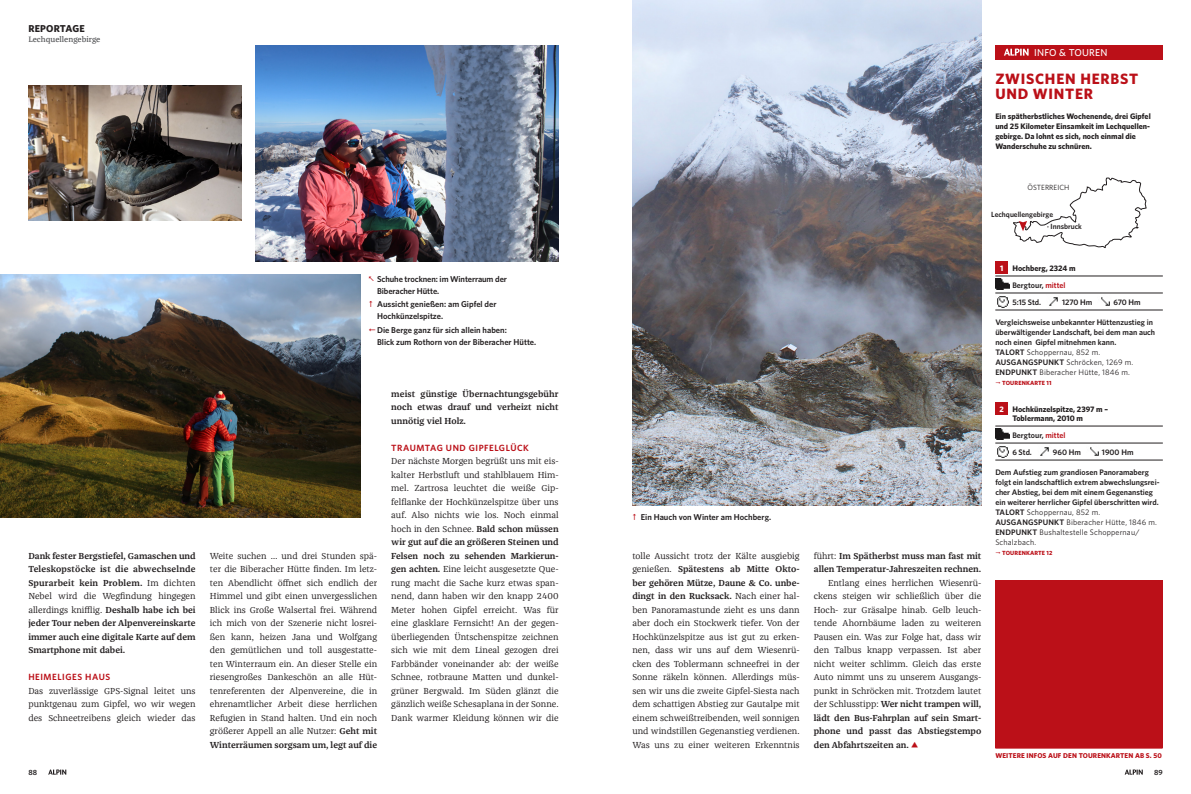
<style>
.page{position:relative;width:1191px;height:794px;background:#fff}
.page>*{position:absolute;margin:0;border:0;box-sizing:border-box;transform-origin:0 0}
.Infoteil_Headline{font:700 15px/15px "Whitney";letter-spacing:.05em;color:#bb1018}
.t1{font:500 10px "Whitney";letter-spacing:.02em;color:#fff}
.t2{font:700 10px "Whitney";letter-spacing:.02em;color:#231f20}
.Fließtext_ohne_Einzug{font:9px/13.5px "Franziska Offc Pro";color:#231f20;text-align:justify}
.Fließtext_mit_Einzug{font:9px/13.5px "Franziska Offc Pro";color:#231f20;text-align:justify}
.Fließtext_mit_Einzug-2{font:600 9px/13.5px "Franziska Offc Pro";color:#231f20;text-align:justify}
.Fließtext_ohne_Einzug-2{font:600 9px/13.5px "Franziska Offc Pro";color:#231f20;text-align:justify}
.Zwischenheadline{font:600 9px "Whitney";letter-spacing:.06em;color:#bb1018}
.BU{font:600 8.5px/12px "Whitney";color:#231f20}
.Fließtext_Tourenkarten{font:600 8px/10px "Whitney";color:#231f20}
.Fließtext_Tourenkarten-2{font:8px/10px "Whitney";letter-spacing:.02em;color:#231f20}
.Infoteil_Vorspann{font:700 8px/10px "Whitney";color:#231f20;text-align:justify}
.Art_der_Tour{font:600 8px "Whitney";color:#231f20}
.Bergname_Tour{font:700 8px/9px "Whitney";color:#231f20}
.t3{font:500 8px "Franziska Offc Pro";color:#57585a}
.t4{font:700 8px "Whitney";color:#fff}
.Karte_Ort{font:600 7.5px "Whitney";color:#231f20}
.Karte_Region_Land{font:7.5px "Whitney";color:#231f20}
.Tourenkarte_XX{font:700 7px "Whitney";letter-spacing:.015em;color:#bb1018}
.Tourenkarte_XX-2{font:700 6px "Whitney";letter-spacing:.02em;color:#bb1018}
.s1{color:#bb1018}
.s2{font-weight:600}
.s3{font-weight:400}
</style>
<div class="page">
<div style="left:995px;top:580px;width:167px;height:167px;background:#bb1018"></div>
<div style="left:995px;top:45px;width:167px;height:14px;background:#bb1018"></div>
<svg style="left:1004px;top:49px;width:24px;height:7px"></svg>
<img style="left:255px;top:45px;width:303px;height:217px">
<svg style="left:1013px;top:178px;width:133px;height:70px"></svg>
<hr style="left:995px;top:276px;width:167px;height:1px;background:#231f20">
<hr style="left:995px;top:293px;width:167px;height:1px;background:#231f20">
<hr style="left:995px;top:310px;width:167px;height:1px;background:#231f20">
<hr style="left:995px;top:426px;width:167px;height:1px;background:#231f20">
<hr style="left:995px;top:443px;width:167px;height:1px;background:#231f20">
<hr style="left:995px;top:460px;width:167px;height:1px;background:#231f20">
<div style="left:995px;top:261px;width:13px;height:13px;background:#bb1018"></div>
<img style="left:995px;top:278px;width:14px;height:11px">
<img style="left:997px;top:296px;width:12px;height:12px">
<img style="left:1049px;top:297px;width:9px;height:9px">
<img style="left:1101px;top:297px;width:9px;height:9px">
<div style="left:995px;top:402px;width:13px;height:13px;background:#bb1018"></div>
<img style="left:995px;top:428px;width:14px;height:11px">
<img style="left:997px;top:446px;width:12px;height:12px">
<img style="left:1040px;top:447px;width:9px;height:9px">
<img style="left:1090px;top:447px;width:9px;height:9px">
<img style="left:28px;top:86px;width:213px;height:135px">
<img style="left:0;top:274px;width:360px;height:243px">
<img style="left:632px;top:0;width:349px;height:505px">
<hr style="left:995px;top:747px;width:167px;height:1px;background:#bb1018">
<svg style="left:48px;top:769px;width:18px;height:5px"></svg>
<svg style="left:1125px;top:769px;width:17px;height:5px"></svg>
<p class="t2" style="left:28px;top:22px;width:58px">REPORTAGE</p>
<p class="t3" style="left:28px;top:34px;width:74px">Lechquellengebirge</p>
<p class="t1" style="left:1034px;top:46px;width:75px">INFO &amp; TOUREN</p>
<p class="Infoteil_Headline" style="left:995px;top:71px;width:144px">ZWISCHEN HERBST<br>UND WINTER</p>
<p class="Infoteil_Vorspann" style="left:995px;top:111px;width:157px">Ein spätherbstliches Wochenende, drei Gipfel und 25 Kilometer Einsamkeit im Lechquellen&shy;gebirge. Da lohnt es sich, noch einmal die</p>
<p class="Infoteil_Vorspann" style="left:995px;top:141px;width:98px">Wanderschuhe zu schnüren.</p>
<p class="Karte_Region_Land" style="left:1027px;top:183px;width:43px">ÖSTERREICH</p>
<p class="Karte_Ort" style="left:991px;top:209px;width:63px">Lechquellengebirge</p>
<p class="Karte_Ort" style="left:1047px;top:222px;width:36px">· Innsbruck</p>
<p class="t4" style="left:1000px;top:263px;width:5px">1</p>
<p class="Bergname_Tour" style="left:1012px;top:264px;width:65px">Hochberg, 2324 m</p>
<p class="Art_der_Tour" style="left:1012px;top:280px;width:55px">Bergtour, <span class="s1">mittel</span></p>
<p class="Art_der_Tour" style="left:1012px;top:297px;width:30px">5:15 Std.</p>
<p class="Art_der_Tour" style="left:1062px;top:297px;width:32px">1270 Hm</p>
<p class="Art_der_Tour" style="left:1113px;top:297px;width:29px">670 Hm</p>
<p class="Fließtext_Tourenkarten" style="left:995px;top:317px;width:161px">Vergleichsweise unbekannter Hüttenzustieg in überwältigender Landschaft, bei dem man auch noch einen Gipfel mitnehmen kann.</p>
<p class="Fließtext_Tourenkarten-2" style="left:995px;top:347px;width:106px"><span class="s2">TALORT</span> Schoppernau, 852 m.</p>
<p class="Fließtext_Tourenkarten-2" style="left:995px;top:357px;width:139px"><span class="s2">AUSGANGSPUNKT</span> Schröcken, 1269 m.</p>
<p class="Fließtext_Tourenkarten-2" style="left:995px;top:367px;width:136px"><span class="s2">ENDPUNKT</span> Biberacher Hütte, 1846 m.</p>
<p class="Tourenkarte_XX-2" style="left:1002px;top:379px;width:51px">TOURENKARTE 11</p>
<p class="t4" style="left:999px;top:404px;width:6px">2</p>
<p class="Bergname_Tour" style="left:1012px;top:405px;width:97px">Hochkünzelspitze, 2397 m –<br>Toblermann, 2010 m</p>
<p class="Art_der_Tour" style="left:1012px;top:430px;width:55px">Bergtour, <span class="s1">mittel</span></p>
<p class="Art_der_Tour" style="left:1012px;top:447px;width:21px">6 Std.</p>
<p class="Art_der_Tour" style="left:1053px;top:447px;width:29px">960 Hm</p>
<p class="Art_der_Tour" style="left:1102px;top:447px;width:33px">1900 Hm</p>
<p class="Fließtext_Tourenkarten" style="left:995px;top:467px;width:166px">Dem Aufstieg zum grandiosen Panoramaberg folgt ein landschaftlich extrem abwechslungsrei&shy;cher Abstieg, bei dem mit einem Gegenanstieg ein weiterer herrlicher Gipfel überschritten wird.</p>
<p class="Fließtext_Tourenkarten-2" style="left:995px;top:507px;width:106px"><span class="s2">TALORT</span> Schoppernau, 852 m.</p>
<p class="Fließtext_Tourenkarten-2" style="left:995px;top:517px;width:163px"><span class="s2">AUSGANGSPUNKT</span> Biberacher Hütte, 1846 m.</p>
<p class="Fließtext_Tourenkarten-2" style="left:995px;top:527px;width:146px"><span class="s2">ENDPUNKT</span> Bushaltestelle Schoppernau/<br>Schalzbach.</p>
<p class="BU" style="left:377px;top:273px;width:131px">Schuhe trocknen: im Winterraum der<br>Biberacher Hütte.</p>
<p class="BU" style="left:377px;top:298px;width:121px">Aussicht genießen: am Gipfel der<br>Hochkünzelspitze.</p>
<p class="BU" style="left:377px;top:324px;width:161px">Die Berge ganz für sich allein haben:<br>Blick zum Rothorn von der Biberacher Hütte.</p>
<p class="Fließtext_ohne_Einzug-2" style="left:391px;top:386px;width:169px">meist günstige Übernachtungsgebühr noch etwas drauf und verheizt nicht unnötig viel Holz.</p>
<p class="Zwischenheadline" style="left:391px;top:441px;width:139px">TRAUMTAG UND GIPFELGLÜCK</p>
<p class="Fließtext_ohne_Einzug" style="left:391px;top:454px;width:169px">Der nächste Morgen begrüßt uns mit eis&shy;kalter Herbstluft und stahlblauem Him&shy;mel. Zartrosa leuchtet die weiße Gip&shy;felflanke der Hochkünzelspitze über uns auf. Also nichts wie los. Noch einmal hoch in den Schnee. <span class="s2">Bald schon müssen wir gut auf die an größeren Steinen und Felsen noch zu sehenden Markierun&shy;gen achten.</span> Eine leicht ausgesetzte Que&shy;rung macht die Sache kurz etwas span&shy;nend, dann haben wir den knapp 2400<br>Meter hohen Gipfel erreicht. Was für eine glasklare Fernsicht! An der gegen&shy;überliegenden Üntschenspitze zeichnen sich wie mit dem Lineal gezogen drei Farbbänder voneinander ab: der weiße Schnee, rotbraune Matten und dunkel&shy;grüner Bergwald. Im Süden glänzt die gänzlich weiße Schesaplana in der Sonne.<br>Dank warmer Kleidung können wir die</p>
<p class="BU" style="left:641px;top:511px;width:132px">Ein Hauch von Winter am Hochberg.</p>
<p class="Fließtext_mit_Einzug-2" style="left:28px;top:548px;width:169px">Dank fester Bergstiefel, Gamaschen und</p>
<p class="Tourenkarte_XX-2" style="left:1002px;top:549px;width:52px">TOURENKARTE 12</p>
<p class="Fließtext_mit_Einzug-2" style="left:28px;top:562px;width:169px">Teleskopstöcke ist die abwechselnde Spurarbeit kein Problem. <span class="s3">Im dichten Nebel wird die Wegfindung hingegen allerdings knifflig.</span> Deshalb habe ich bei jeder Tour neben der Alpenvereinskarte immer auch eine digitale Karte auf dem Smartphone mit dabei.</p>
<p class="Zwischenheadline" style="left:28px;top:671px;width:83px">HEIMELIGES HAUS</p>
<p class="Fließtext_ohne_Einzug" style="left:28px;top:683px;width:169px">Das zuverlässige GPS-Signal leitet uns punktgenau zum Gipfel, wo wir wegen des Schneetreibens gleich wieder das</p>
<p class="Fließtext_ohne_Einzug" style="left:210px;top:548px;width:169px">Weite suchen … und drei Stunden spä&shy;ter die Biberacher Hütte finden. Im letz&shy;ten Abendlicht öffnet sich endlich der Himmel und gibt einen unvergesslichen Blick ins Große Walsertal frei. Während ich mich von der Szenerie nicht losrei&shy;ßen kann, heizen Jana und Wolfgang den gemütlichen und toll ausgestatte&shy;ten Winterraum ein. An dieser Stelle ein riesengroßes Dankeschön an alle Hüt&shy;tenreferenten der Alpenvereine, die in ehrenamtlicher Arbeit diese herrlichen Refugien in Stand halten. Und ein noch größerer Appell an alle Nutzer: <span class="s2">Geht mit Winterräumen sorgsam um, legt auf die</span></p>
<p class="Fließtext_ohne_Einzug" style="left:632px;top:548px;width:169px">tolle Aussicht trotz der Kälte ausgiebig genießen. <span class="s2">Spätestens ab Mitte Okto&shy;ber gehören Mütze, Daune &amp; Co. unbe&shy;dingt in den Rucksack.</span> Nach einer hal&shy;ben Panoramastunde zieht es uns dann aber doch ein Stockwerk tiefer. Von der Hochkünzelspitze aus ist gut zu erken&shy;nen, dass wir uns auf dem Wiesenrü&shy;cken des Toblermann schneefrei in der Sonne räkeln können. Allerdings müs&shy;sen wir uns die zweite Gipfel-Siesta nach dem schattigen Abstieg zur Gautalpe mit einem schweißtreibenden, weil sonnigen und windstillen Gegenanstieg verdienen.<br>Was uns zu einer weiteren Erkenntnis</p>
<p class="Fließtext_ohne_Einzug-2" style="left:814px;top:548px;width:169px"><span class="s3">führt:</span> Im Spätherbst muss man fast mit allen Temperatur-Jahreszeiten rechnen.</p>
<p class="Fließtext_mit_Einzug" style="left:814px;top:575px;width:169px;text-indent:14px">Entlang eines herrlichen Wiesenrü&shy;ckens steigen wir schließlich über die Hoch- zur Gräsalpe hinab. Gelb leuch&shy;tende Ahornbäume laden zu weiteren Pausen ein. Was zur Folge hat, dass wir den Talbus knapp verpassen. Ist aber nicht weiter schlimm. Gleich das erste Auto nimmt uns zu unserem Ausgangs&shy;punkt in Schröcken mit. Trotzdem lautet der Schlusstipp: <span class="s2">Wer nicht trampen will, lädt den Bus-Fahrplan auf sein Smart&shy;phone und passt das Abstiegstempo den Abfahrtszeiten an.</span> <span class="s1">▲</span></p>
<p class="Tourenkarte_XX" style="left:995px;top:751px;width:168px">WEITERE INFOS AUF DEN TOURENKARTEN AB S. 50</p>
<p class="Karte_Ort" style="left:28px;top:767px;width:10px">88</p>
<p class="Karte_Ort" style="left:1154px;top:767px;width:10px">89</p>
</div>
